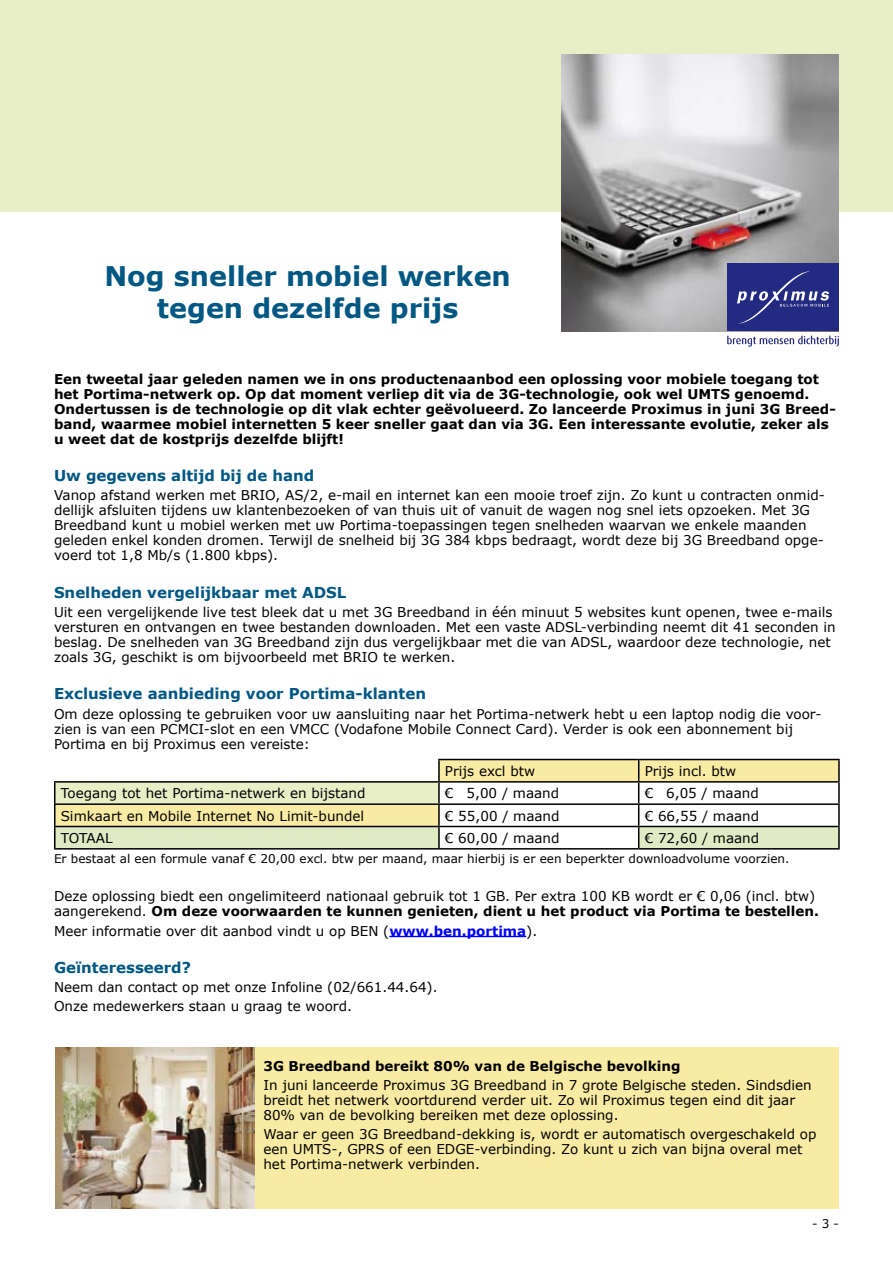
<style>
.page{position:relative;width:893px;height:1263px;background:#fff}
.page>*{position:absolute;margin:0;border:0;box-sizing:border-box;transform-origin:0 0}
.t1{font:700 27px/32.4px "Verdana";color:#005782;text-align:center}
.t2{font:700 15px "Verdana";color:#005782}
.t3{font:13.5px/15px "Verdana";color:#000}
.t4{font:700 13.5px/15px "Verdana";color:#000}
.t5{font:12px "Verdana";color:#000}
.s1{font-weight:700}
.s2{font-weight:700;color:#00f}
</style>
<div class="page">
<div style="left:0;top:0;width:893px;height:212px;background:#e8efc7"></div>
<hr style="left:389px;top:936px;width:137px;height:1px;background:#00f">
<hr style="left:639px;top:759px;width:201px;height:1px;background:#000">
<hr style="left:838px;top:760px;width:2px;height:21px;background:#000">
<hr style="left:639px;top:781px;width:201px;height:2px;background:#000">
<hr style="left:838px;top:783px;width:2px;height:20px;background:#000">
<hr style="left:639px;top:803px;width:201px;height:2px;background:#000">
<hr style="left:838px;top:805px;width:2px;height:21px;background:#000">
<hr style="left:438px;top:759px;width:201px;height:1px;background:#000">
<hr style="left:54px;top:781px;width:385px;height:2px;background:#000">
<hr style="left:54px;top:783px;width:2px;height:20px;background:#000">
<hr style="left:54px;top:803px;width:385px;height:2px;background:#000">
<hr style="left:54px;top:805px;width:2px;height:21px;background:#000">
<hr style="left:54px;top:826px;width:385px;height:1px;background:#000">
<hr style="left:54px;top:827px;width:2px;height:21px;background:#000">
<hr style="left:54px;top:848px;width:385px;height:1px;background:#000">
<hr style="left:639px;top:826px;width:201px;height:1px;background:#000">
<svg style="left:55px;top:760px;width:784px;height:89px"></svg>
<hr style="left:838px;top:827px;width:2px;height:21px;background:#000">
<hr style="left:639px;top:848px;width:201px;height:1px;background:#000">
<div style="left:251px;top:1047px;width:588px;height:162px;background:#faeba4"></div>
<img style="left:561px;top:54px;width:278px;height:277px">
<div style="left:727px;top:264px;width:112px;height:67px;background:#232a81"></div>
<svg style="left:737px;top:271px;width:92px;height:53px"></svg>
<svg style="left:727px;top:336px;width:112px;height:11px"></svg>
<img style="left:55px;top:1047px;width:199px;height:162px">
<h1 class="t1" style="left:104px;top:259px;width:408px">Nog sneller mobiel werken tegen dezelfde prijs</h1>
<p class="t4" style="left:54px;top:371px;width:783px">Een tweetal jaar geleden namen we in ons productenaanbod een oplossing voor mobiele toegang tot het Portima-netwerk op. Op dat moment verliep dit via de 3G-technologie, ook wel UMTS genoemd.<br>Ondertussen is de technologie op dit vlak echter geëvolueerd. Zo lanceerde Proximus in juni 3G Breed&shy;band, waarmee mobiel internetten 5 keer sneller gaat dan via 3G. Een interessante evolutie, zeker als u weet dat de kostprijs dezelfde blijft!</p>
<p class="t2" style="left:54px;top:466px;width:262px">Uw gegevens altijd bij de hand</p>
<p class="t3" style="left:54px;top:488px;width:772px">Vanop afstand werken met BRIO, AS/2, e-mail en internet kan een mooie troef zijn. Zo kunt u contracten onmid&shy;dellijk afsluiten tijdens uw klantenbezoeken of van thuis uit of vanuit de wagen nog snel iets opzoeken. Met 3G Breedband kunt u mobiel werken met uw Portima-toepassingen tegen snelheden waarvan we enkele maanden geleden enkel konden dromen. Terwijl de snelheid bij 3G 384 kbps bedraagt, wordt deze bij 3G Breedband opge&shy;voerd tot 1,8 Mb/s (1.800 kbps).</p>
<p class="t2" style="left:54px;top:583px;width:294px">Snelheden vergelijkbaar met ADSL</p>
<p class="t3" style="left:54px;top:604px;width:783px">Uit een vergelijkende live test bleek dat u met 3G Breedband in één minuut 5 websites kunt openen, twee e-mails versturen en ontvangen en twee bestanden downloaden. Met een vaste ADSL-verbinding neemt dit 41 seconden in beslag. De snelheden van 3G Breedband zijn dus vergelijkbaar met die van ADSL, waardoor deze technologie, net zoals 3G, geschikt is om bijvoorbeeld met BRIO te werken.</p>
<p class="t2" style="left:54px;top:684px;width:374px">Exclusieve aanbieding voor Portima-klanten</p>
<p class="t3" style="left:54px;top:706px;width:769px">Om deze oplossing te gebruiken voor uw aansluiting naar het Portima-netwerk hebt u een laptop nodig die voor&shy;zien is van een PCMCI-slot en een VMCC (Vodafone Mobile Connect Card). Verder is ook een abonnement bij<br>Portima en bij Proximus een vereiste:</p>
<p class="t3" style="left:445px;top:763px;width:92px">Prijs excl btw</p>
<p class="t3" style="left:645px;top:763px;width:93px">Prijs incl. btw</p>
<p class="t3" style="left:61px;top:785px;width:306px">Toegang tot het Portima-netwerk en bijstand</p>
<p class="t3" style="left:445px;top:785px;width:116px">€ 5,00 / maand</p>
<p class="t3" style="left:645px;top:785px;width:116px">€ 6,05 / maand</p>
<p class="t3" style="left:61px;top:808px;width:305px">Simkaart en Mobile Internet No Limit-bundel</p>
<p class="t3" style="left:445px;top:808px;width:116px">€ 55,00 / maand</p>
<p class="t3" style="left:645px;top:808px;width:116px">€ 66,55 / maand</p>
<p class="t3" style="left:61px;top:830px;width:53px">TOTAAL</p>
<p class="t3" style="left:445px;top:830px;width:116px">€ 60,00 / maand</p>
<p class="t3" style="left:645px;top:830px;width:116px">€ 72,60 / maand</p>
<p class="t5" style="left:54px;top:851px;width:737px">Er bestaat al een formule vanaf € 20,00 excl. btw per maand, maar hierbij is er een beperkter downloadvolume voorzien.</p>
<p class="t3" style="left:54px;top:888px;width:766px">Deze oplossing biedt een ongelimiteerd nationaal gebruik tot 1 GB. Per extra 100 KB wordt er € 0,06 (incl. btw) aangerekend. <span class="s1">Om deze voorwaarden te kunnen genieten, dient u het product via Portima te bestellen.</span></p>
<p class="t3" style="left:54px;top:923px;width:485px">Meer informatie over dit aanbod vindt u op BEN (<span class="s2">www.ben.portima</span>).</p>
<p class="t2" style="left:54px;top:958px;width:139px">Geïnteresseerd?</p>
<p class="t3" style="left:54px;top:977px;width:385px;line-height:19.2px">Neem dan contact op met onze Infoline (02/661.44.64).<br>Onze medewerkers staan u graag te woord.</p>
<p class="t4" style="left:263px;top:1058px;width:419px">3G Breedband bereikt 80% van de Belgische bevolking</p>
<p class="t3" style="left:263px;top:1077px;width:550px">In juni lanceerde Proximus 3G Breedband in 7 grote Belgische steden. Sindsdien breidt het netwerk voortdurend verder uit. Zo wil Proximus tegen eind dit jaar<br>80% van de bevolking bereiken met deze oplossing.</p>
<p class="t3" style="left:263px;top:1126px;width:555px">Waar er geen 3G Breedband-dekking is, wordt er automatisch overgeschakeld op een UMTS-, GPRS of een EDGE-verbinding. Zo kunt u zich van bijna overal met het Portima-netwerk verbinden.</p>
<p class="t5" style="left:812px;top:1216px;width:28px">- -</p>
</div>
